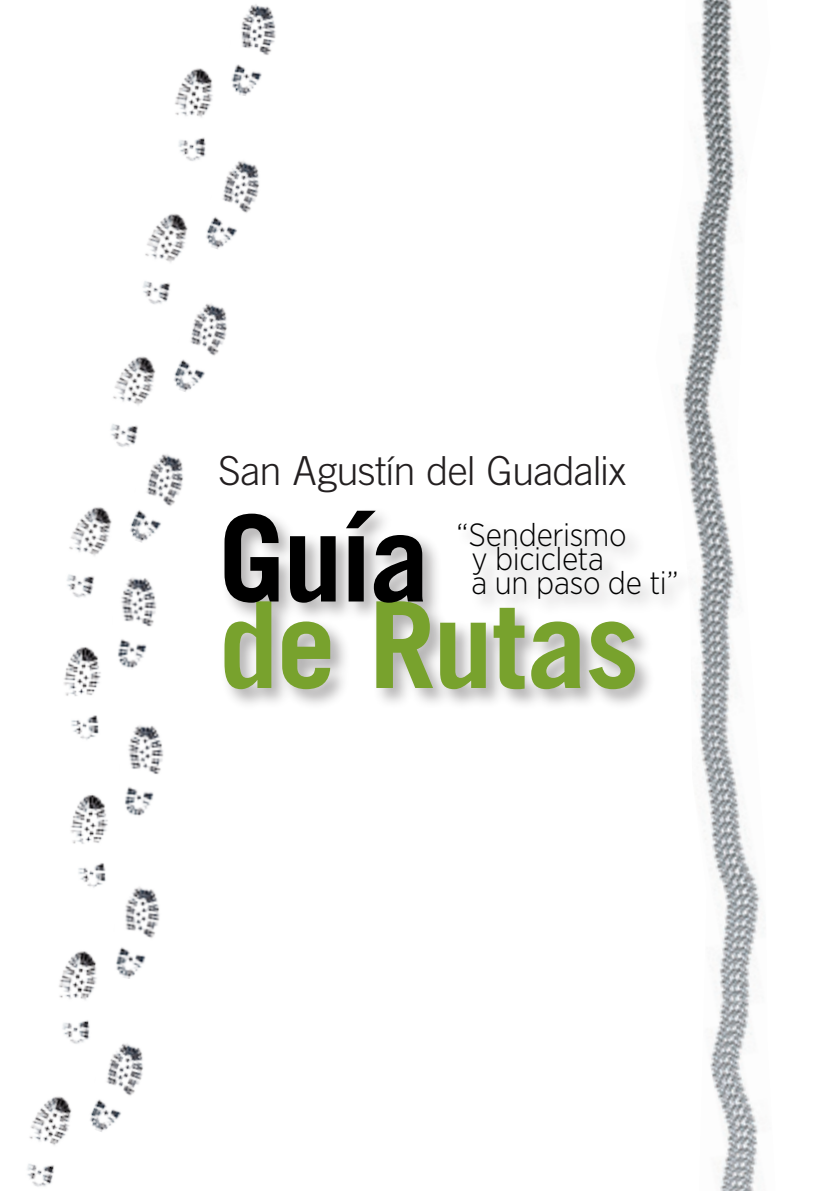
<style>
.page{position:relative;width:840px;height:1191px;background:#fff}
.page>*{position:absolute;margin:0;border:0;box-sizing:border-box;transform-origin:0 0}
.texto_gral{font:700 120px "Trade Gothic";letter-spacing:-.01em;color:#78a22d}
.texto_gral-2{font:700 120px "Trade Gothic";color:#000}
.texto_gral-3{font:300 40px "Trade Gothic";letter-spacing:-.025em;color:#231f20}
.texto_gral-4{font:300 32px "Gotham Narrow";letter-spacing:-.01em;color:#000}
</style>
<div class="page">
<img style="left:676px;top:0;width:86px;height:1191px">
<div style="left:219px;top:506px;width:476px;height:204px;background:#231f20;opacity:.35"></div>
<img style="left:59px;top:951px;width:38px;height:93px">
<img style="left:116px;top:886px;width:44px;height:93px">
<img style="left:175px;top:68px;width:38px;height:93px">
<img style="left:231px;top:4px;width:45px;height:92px">
<img style="left:27px;top:1096px;width:45px;height:91px">
<img style="left:79px;top:1029px;width:64px;height:103px">
<img style="left:143px;top:213px;width:45px;height:91px">
<img style="left:195px;top:146px;width:65px;height:103px">
<img style="left:67px;top:507px;width:45px;height:91px">
<img style="left:130px;top:455px;width:53px;height:88px">
<img style="left:110px;top:356px;width:58px;height:112px">
<img style="left:163px;top:289px;width:64px;height:112px">
<img style="left:70px;top:794px;width:38px;height:94px">
<img style="left:124px;top:725px;width:40px;height:91px">
<img style="left:64px;top:647px;width:37px;height:93px">
<img style="left:110px;top:568px;width:47px;height:100px">
<p class="texto_gral-3" style="left:218px;top:447px;width:409px">San Agustín del Guadalix</p>
<p class="texto_gral-2" style="left:218px;top:485px;width:213px">Guía</p>
<p class="texto_gral-4" style="left:456px;top:515px;width:172px">“Senderismo</p>
<p class="texto_gral-4" style="left:471px;top:539px;width:134px">y bicicleta</p>
<p class="texto_gral-4" style="left:471px;top:563px;width:208px">a un paso de ti”</p>
<p class="texto_gral" style="left:218px;top:571px;width:422px">de Rutas</p>
</div>
